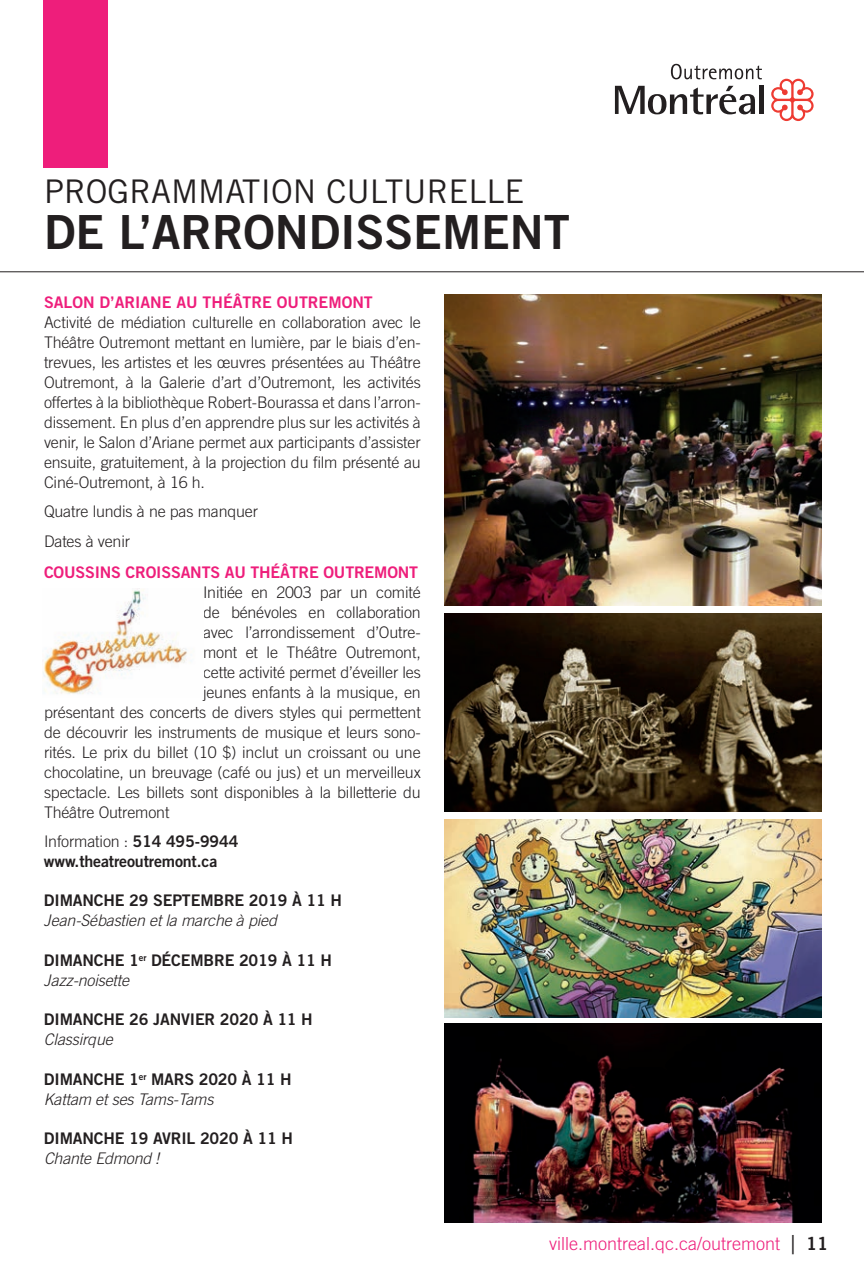
<style>
.page{position:relative;width:864px;height:1278px;background:#fff}
.page>*{position:absolute;margin:0;border:0;box-sizing:border-box;transform-origin:0 0}
.Titre_de_section{font:47px "Trade Gothic Bold Two";color:#231f20}
.Titre_de_section-2{font:32.6px "Trade Gothic";color:#231f20}
.t1{font:300 18px "Trade Gothic";color:#ee1e7b}
.Sous-titre_Arts{font:300 16px/20px "Trade Gothic";letter-spacing:-.01em;color:#231f20;text-align:justify}
.Texte_Normal{font:16px "Trade Gothic Bold Two";letter-spacing:-.01em;color:#231f20}
.Texte_Normal-2{font:italic 300 16px "Trade Gothic";letter-spacing:-.01em;color:#231f20}
.Sous-titre_Arts-2{font:16px "Trade Gothic Bold Two";letter-spacing:-.01em;color:#ee1e7b}
.Sous-titre_Arts-3{font:16px/20px "Trade Gothic Bold Two";letter-spacing:-.01em;color:#231f20}
.s1{font-family:"Trade Gothic";font-weight:300}
.s2{font-size:26px;color:#231f20}
.s3{font-family:"Trade Gothic Bold Two";font-weight:400;color:#231f20}
</style>
<div class="page">
<hr style="left:0;top:271px;width:864px;height:1px;background:#231f20">
<div style="left:43px;top:0;width:65px;height:167px;background:#ee1e7b"></div>
<svg style="left:671px;top:64px;width:91px;height:15px"></svg>
<svg style="left:615px;top:86px;width:140px;height:28px"></svg>
<hr style="left:760px;top:86px;width:4px;height:28px;background:#231f20">
<svg style="left:771px;top:79px;width:43px;height:42px"></svg>
<img style="left:445px;top:295px;width:377px;height:311px">
<img style="left:445px;top:613px;width:377px;height:199px">
<img style="left:445px;top:819px;width:377px;height:199px">
<img style="left:445px;top:1024px;width:377px;height:199px">
<img style="left:42px;top:589px;width:146px;height:105px">
<p class="Titre_de_section-2" style="left:44px;top:172px;width:482px">PROGRAMMATION CULTURELLE</p>
<p class="Titre_de_section" style="left:44px;top:204px;width:527px">DE L’ARRONDISSEMENT</p>
<p class="Sous-titre_Arts-2" style="left:44px;top:292px;width:330px">SALON D’ARIANE AU THÉÂTRE OUTREMONT</p>
<p class="Sous-titre_Arts" style="left:44px;top:312px;width:378px">Activité de médiation culturelle en collaboration avec le Théâtre Outremont mettant en lumière, par le biais d’en&shy;trevues, les artistes et les œuvres présentées au Théâtre Outremont, à la Galerie d’art d’Outremont, les activités offertes à la bibliothèque Robert-Bourassa et dans l’arron&shy;dissement. En plus d’en apprendre plus sur les activités à venir, le Salon d’Ariane permet aux participants d’assister ensuite, gratuitement, à la projection du film présenté au Ciné-Outremont, à 16 h.</p>
<p class="Sous-titre_Arts" style="left:44px;top:501px;width:216px">Quatre lundis à ne pas manquer</p>
<p class="Sous-titre_Arts" style="left:44px;top:532px;width:88px">Dates à venir</p>
<p class="Sous-titre_Arts-2" style="left:44px;top:562px;width:376px">COUSSINS CROISSANTS AU THÉÂTRE OUTREMONT</p>
<p class="Sous-titre_Arts" style="left:203px;top:582px;width:219px">Initiée en 2003 par un comité</p>
<p class="Sous-titre_Arts" style="left:203px;top:602px;width:219px">de bénévoles en collaboration</p>
<p class="Sous-titre_Arts" style="left:203px;top:622px;width:219px">avec l’arrondissement d’Outre-</p>
<p class="Sous-titre_Arts" style="left:203px;top:642px;width:219px">mont et le Théâtre Outremont,</p>
<p class="Sous-titre_Arts" style="left:203px;top:662px;width:219px">cette activité permet d’éveiller les</p>
<p class="Sous-titre_Arts" style="left:203px;top:682px;width:219px">jeunes enfants à la musique, en</p>
<p class="Sous-titre_Arts" style="left:44px;top:702px;width:378px">présentant des concerts de divers styles qui permettent</p>
<p class="Sous-titre_Arts" style="left:44px;top:722px;width:378px">de découvrir les instruments de musique et leurs sono-</p>
<p class="Sous-titre_Arts" style="left:44px;top:742px;width:378px">rités. Le prix du billet (10 $) inclut un croissant ou une</p>
<p class="Sous-titre_Arts" style="left:44px;top:762px;width:378px">chocolatine, un breuvage (café ou jus) et un merveilleux</p>
<p class="Sous-titre_Arts" style="left:44px;top:782px;width:378px">spectacle. Les billets sont disponibles à la billetterie du</p>
<p class="Sous-titre_Arts" style="left:44px;top:802px;width:127px">Théâtre Outremont</p>
<p class="Sous-titre_Arts-3" style="left:44px;top:831px;width:196px"><span class="s1">Information :</span> 514 495-9944 www.theatreoutremont.ca</p>
<p class="Texte_Normal" style="left:44px;top:891px;width:299px">DIMANCHE 29 SEPTEMBRE 2019 À 11 H</p>
<p class="Texte_Normal-2" style="left:44px;top:911px;width:234px">Jean-Sébastien et la marche à pied</p>
<p class="Texte_Normal" style="left:44px;top:950px;width:290px">DIMANCHE 1<sup>er</sup> DÉCEMBRE 2019 À 11 H</p>
<p class="Texte_Normal-2" style="left:44px;top:971px;width:87px">Jazz-noisette</p>
<p class="Texte_Normal" style="left:44px;top:1010px;width:270px">DIMANCHE 26 JANVIER 2020 À 11 H</p>
<p class="Texte_Normal-2" style="left:44px;top:1030px;width:70px">Classirque</p>
<p class="Texte_Normal" style="left:44px;top:1069px;width:249px">DIMANCHE 1<sup>er</sup> MARS 2020 À 11 H</p>
<p class="Texte_Normal-2" style="left:44px;top:1090px;width:171px">Kattam et ses Tams-Tams</p>
<p class="Texte_Normal" style="left:44px;top:1129px;width:251px">DIMANCHE 19 AVRIL 2020 À 11 H</p>
<p class="Texte_Normal-2" style="left:44px;top:1149px;width:117px">Chante Edmond !</p>
<p class="t1" style="left:549px;top:1233px;width:280px">ville.montreal.qc.ca/outremont <span class="s2">|</span> <span class="s3">11</span></p>
</div>
